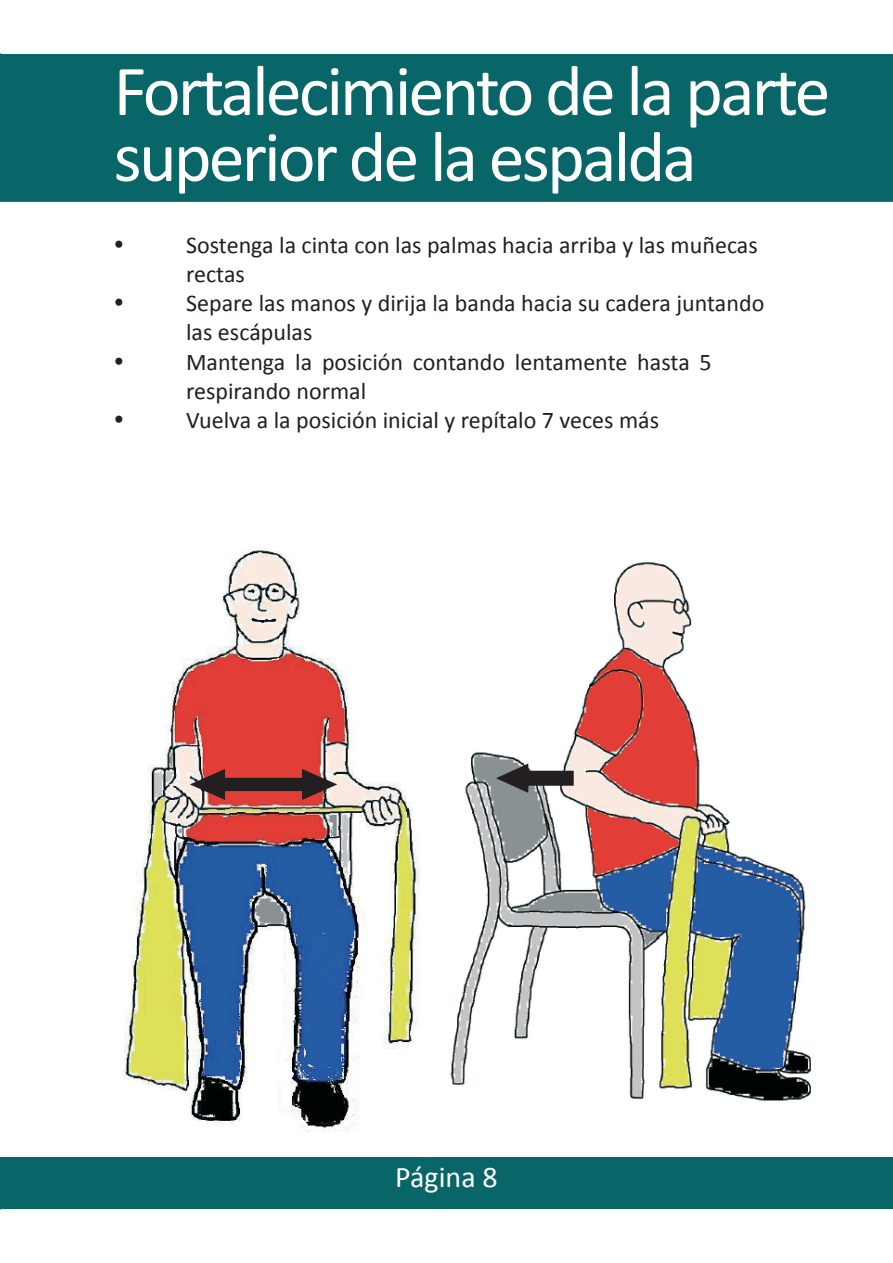
<style>
.page{position:relative;width:893px;height:1263px;background:#fff}
.page>*{position:absolute;margin:0;border:0;box-sizing:border-box;transform-origin:0 0}
.t1{font:72px/66px "Calibri";letter-spacing:-.04em;color:#fff}
.t2{font:30px "Calibri";color:#fff}
.t3{font:24px/29.2px "Calibri";color:#231f20}
</style>
<div class="page">
<div style="left:0;top:1157px;width:893px;height:52px;background:#096668"></div>
<svg style="left:0;top:1158px;width:1px;height:52px"></svg>
<div style="left:0;top:54px;width:893px;height:148px;background:#096668"></div>
<img style="left:124px;top:546px;width:688px;height:585px">
<svg style="left:496px;top:762px;width:78px;height:32px"></svg>
<svg style="left:190px;top:768px;width:149px;height:33px;background:#8c4946"></svg>
<h1 class="t1" style="left:114px;top:64px;width:718px">Fortalecimiento de la parte superior de la espalda</h1>
<p class="t3" style="left:186px;top:232px;width:573px">Sostenga la cinta con las palmas hacia arriba y las muñecas rectas</p>
<p class="t3" style="left:186px;top:291px;width:580px">Separe las manos y dirija la banda hacia su cadera juntando las escápulas</p>
<p class="t3" style="left:186px;top:349px;width:527px">Mantenga la posición contando lentamente hasta 5 respirando normal</p>
<p class="t3" style="left:186px;top:408px;width:474px">Vuelva a la posición inicial y repítalo 7 veces más</p>
<p class="t2" style="left:395px;top:1165px;width:104px">Página 8</p>
</div>
